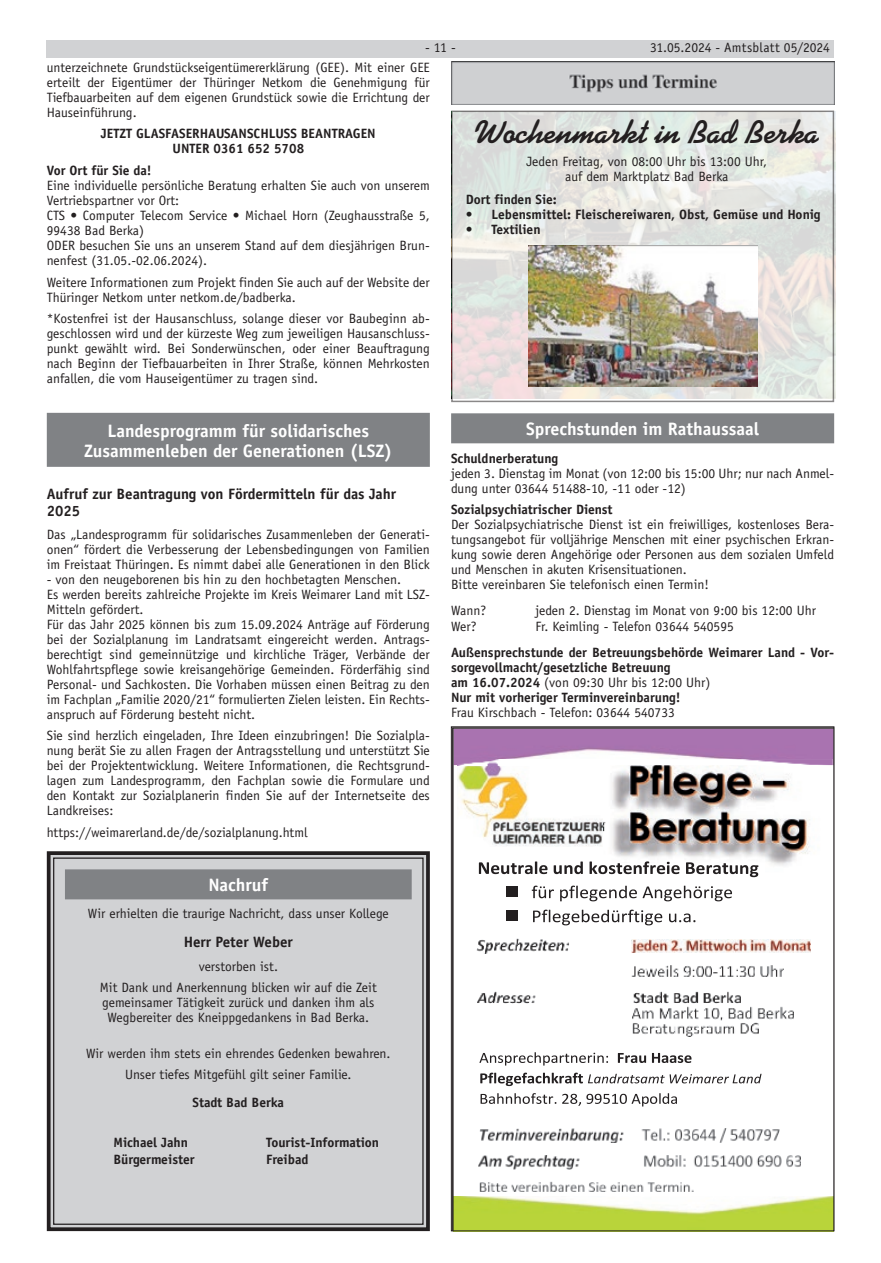
<style>
.page{position:relative;width:881px;height:1263px;background:#fff}
.page>*{position:absolute;margin:0;border:0;box-sizing:border-box;transform-origin:0 0}
.t1{font:700 33px "Kaufmann LT";color:#231f20}
.Überschrift_2_zeilig{font:700 18px/19.8px "Officina Sans LT";color:#fff;text-align:center}
.Überschrift{font:700 18px "Officina Sans LT";color:#fff}
.Zwischenüberschrift{font:700 15px/16.6px "Officina Sans LT";color:#231f20}
.t2{font:13.5px/15px "Officina Sans LT";color:#231f20}
.t3{font:700 13.5px/15px "Officina Sans LT";color:#231f20}
.s1{font-weight:700}
</style>
<div class="page">
<div style="left:47px;top:40px;width:786px;height:17px;background:#d1d2d4"></div>
<div style="left:451px;top:413px;width:382px;height:30px;background:#808285"></div>
<img style="left:451px;top:62px;width:382px;height:43px">
<svg style="left:454px;top:111px;width:380px;height:291px;background:#e2e3df"></svg>
<img style="left:528px;top:246px;width:229px;height:140px">
<svg style="left:453px;top:728px;width:378px;height:501px"></svg>
<svg style="left:478px;top:861px;width:69px;height:13px"></svg>
<svg style="left:553px;top:861px;width:29px;height:13px"></svg>
<svg style="left:589px;top:861px;width:90px;height:13px"></svg>
<svg style="left:685px;top:862px;width:73px;height:15px"></svg>
<div style="left:506px;top:886px;width:11px;height:11px;background:#231f20"></div>
<svg style="left:531px;top:886px;width:22px;height:12px"></svg>
<svg style="left:560px;top:886px;width:76px;height:15px"></svg>
<svg style="left:642px;top:886px;width:89px;height:15px"></svg>
<div style="left:506px;top:910px;width:11px;height:11px;background:#231f20"></div>
<svg style="left:533px;top:910px;width:129px;height:15px"></svg>
<svg style="left:668px;top:913px;width:27px;height:9px"></svg>
<div style="left:466px;top:932px;width:362px;height:110px;background:#fff"></div>
<img style="left:477px;top:939px;width:92px;height:14px">
<img style="left:631px;top:940px;width:179px;height:13px">
<img style="left:631px;top:965px;width:152px;height:12px">
<img style="left:477px;top:992px;width:263px;height:11px">
<img style="left:632px;top:1007px;width:161px;height:13px">
<img style="left:632px;top:1023px;width:126px;height:13px">
<svg style="left:479px;top:1052px;width:128px;height:13px"></svg>
<svg style="left:617px;top:1053px;width:28px;height:10px"></svg>
<svg style="left:651px;top:1053px;width:40px;height:10px"></svg>
<svg style="left:480px;top:1073px;width:281px;height:13px"></svg>
<svg style="left:480px;top:1093px;width:76px;height:11px"></svg>
<svg style="left:562px;top:1094px;width:18px;height:12px"></svg>
<svg style="left:586px;top:1093px;width:90px;height:13px"></svg>
<img style="left:479px;top:1128px;width:300px;height:15px">
<img style="left:478px;top:1155px;width:322px;height:14px">
<img style="left:479px;top:1181px;width:214px;height:11px">
<div style="left:47px;top:413px;width:382px;height:54px;background:#808285"></div>
<svg style="left:46px;top:851px;width:384px;height:381px;background:#c1c2c4"></svg>
<div style="left:53px;top:857px;width:370px;height:368px;border:1px solid #231f20"></div>
<p class="t2" style="left:425px;top:40px;width:32px">- 11 -</p>
<p class="t2" style="left:649px;top:40px;width:181px">31.05.2024 - Amtsblatt 05/2024</p>
<p class="t2" style="left:47px;top:60px;width:384px;text-align:justify">unterzeichnete Grundstückseigentümererklärung (GEE). Mit einer GEE erteilt der Eigentümer der Thüringer Netkom die Genehmigung für Tiefbauarbeiten auf dem eigenen Grundstück sowie die Errichtung der Hauseinführung.</p>
<p class="t3" style="left:101px;top:126px;width:276px">JETZT GLASFASERHAUSANSCHLUSS BEANTRAGEN</p>
<p class="t3" style="left:172px;top:141px;width:133px">UNTER 0361 652 5708</p>
<p class="t3" style="left:47px;top:163px;width:106px">Vor Ort für Sie da!</p>
<p class="t2" style="left:47px;top:178px;width:384px">Eine individuelle persönliche Beratung erhalten Sie auch von unserem<br>Vertriebspartner vor Ort:</p>
<p class="t2" style="left:47px;top:208px;width:384px">CTS • Computer Telecom Service • Michael Horn (Zeughausstraße 5,<br>99438 Bad Berka)</p>
<p class="t2" style="left:47px;top:238px;width:384px">ODER besuchen Sie uns an unserem Stand auf dem diesjährigen Brun&shy;nenfest (31.05.-02.06.2024).</p>
<p class="t2" style="left:47px;top:275px;width:384px">Weitere Informationen zum Projekt finden Sie auch auf der Website der<br>Thüringer Netkom unter netkom.de/badberka.</p>
<p class="t2" style="left:47px;top:311px;width:384px;text-align:justify">*Kostenfrei ist der Hausanschluss, solange dieser vor Baubeginn ab&shy;geschlossen wird und der kürzeste Weg zum jeweiligen Hausanschluss&shy;punkt gewählt wird. Bei Sonderwünschen, oder einer Beauftragung nach Beginn der Tiefbauarbeiten in Ihrer Straße, können Mehrkosten anfallen, die vom Hauseigentümer zu tragen sind.</p>
<p class="Überschrift_2_zeilig" style="left:84px;top:421px;width:310px">Landesprogramm für solidarisches<br>Zusammenleben der Generationen (LSZ)</p>
<p class="Zwischenüberschrift" style="left:47px;top:485px;width:350px">Aufruf zur Beantragung von Fördermitteln für das Jahr<br>2025</p>
<p class="t2" style="left:47px;top:527px;width:384px;text-align:justify">Das „Landesprogramm für solidarisches Zusammenleben der Generati&shy;onen“ fördert die Verbesserung der Lebensbedingungen von Familien im Freistaat Thüringen. Es nimmt dabei alle Generationen in den Blick</p>
<p class="t2" style="left:47px;top:572px;width:355px">- von den neugeborenen bis hin zu den hochbetagten Menschen.</p>
<p class="t2" style="left:47px;top:587px;width:384px">Es werden bereits zahlreiche Projekte im Kreis Weimarer Land mit LSZ-<br>Mitteln gefördert.</p>
<p class="t2" style="left:47px;top:617px;width:384px;text-align:justify">Für das Jahr 2025 können bis zum 15.09.2024 Anträge auf Förderung bei der Sozialplanung im Landratsamt eingereicht werden. Antrags&shy;berechtigt sind gemeinnützige und kirchliche Träger, Verbände der Wohlfahrtspflege sowie kreisangehörige Gemeinden. Förderfähig sind Personal- und Sachkosten. Die Vorhaben müssen einen Beitrag zu den im Fachplan „Familie 2020/21“ formulierten Zielen leisten. Ein Rechts&shy;anspruch auf Förderung besteht nicht.</p>
<p class="t2" style="left:47px;top:728px;width:384px;text-align:justify">Sie sind herzlich eingeladen, Ihre Ideen einzubringen! Die Sozialpla&shy;nung berät Sie zu allen Fragen der Antragsstellung und unterstützt Sie bei der Projektentwicklung. Weitere Informationen, die Rechtsgrund&shy;lagen zum Landesprogramm, den Fachplan sowie die Formulare und den Kontakt zur Sozialplanerin finden Sie auf der Internetseite des Landkreises:</p>
<p class="t2" style="left:47px;top:825px;width:262px">https://weimarerland.de/de/sozialplanung.html</p>
<p class="Überschrift" style="left:208px;top:873px;width:61px">Nachruf</p>
<p class="t2" style="left:88px;top:906px;width:302px">Wir erhielten die traurige Nachricht, dass unser Kollege</p>
<p class="Zwischenüberschrift" style="left:184px;top:934px;width:110px">Herr Peter Weber</p>
<p class="t2" style="left:198px;top:959px;width:81px">verstorben ist.</p>
<p class="t2" style="left:100px;top:980px;width:278px">Mit Dank und Anerkennung blicken wir auf die Zeit</p>
<p class="t2" style="left:102px;top:995px;width:273px">gemeinsamer Tätigkeit zurück und danken ihm als</p>
<p class="t2" style="left:107px;top:1009px;width:263px">Wegbereiter des Kneippgedankens in Bad Berka.</p>
<p class="t2" style="left:86px;top:1046px;width:306px">Wir werden ihm stets ein ehrendes Gedenken bewahren.</p>
<p class="t2" style="left:125px;top:1067px;width:227px">Unser tiefes Mitgefühl gilt seiner Familie.</p>
<p class="t3" style="left:192px;top:1095px;width:93px">Stadt Bad Berka</p>
<p class="t3" style="left:113px;top:1135px;width:76px">Michael Jahn</p>
<p class="t3" style="left:266px;top:1135px;width:115px">Tourist-Information</p>
<p class="t3" style="left:113px;top:1151px;width:83px">Bürgermeister</p>
<p class="t3" style="left:266px;top:1151px;width:44px">Freibad</p>
<p class="t1" style="left:474px;top:112px;width:345px">Wochenmarkt in Bad Berka</p>
<p class="t2" style="left:526px;top:154px;width:242px">Jeden Freitag, von 08:00 Uhr bis 13:00 Uhr,</p>
<p class="t2" style="left:565px;top:169px;width:165px">auf dem Marktplatz Bad Berka</p>
<p class="t3" style="left:465px;top:192px;width:93px">Dort finden Sie:</p>
<p class="t3" style="left:465px;top:207px;width:356px">• Lebensmittel: Fleischereiwaren, Obst, Gemüse und Honig</p>
<p class="t3" style="left:465px;top:221px;width:76px">• Textilien</p>
<p class="Überschrift" style="left:526px;top:417px;width:234px">Sprechstunden im Rathaussaal</p>
<p class="t3" style="left:451px;top:450px;width:109px">Schuldnerberatung</p>
<p class="t2" style="left:451px;top:466px;width:384px">jeden 3. Dienstag im Monat (von 12:00 bis 15:00 Uhr; nur nach Anmel&shy;dung unter 03644 51488-10, -11 oder -12)</p>
<p class="t3" style="left:451px;top:502px;width:163px">Sozialpsychiatrischer Dienst</p>
<p class="t2" style="left:451px;top:517px;width:384px;text-align:justify">Der Sozialpsychiatrische Dienst ist ein freiwilliges, kostenloses Bera&shy;tungsangebot für volljährige Menschen mit einer psychischen Erkran&shy;kung sowie deren Angehörige oder Personen aus dem sozialen Umfeld und Menschen in akuten Krisensituationen.</p>
<p class="t2" style="left:451px;top:577px;width:259px">Bitte vereinbaren Sie telefonisch einen Termin!</p>
<p class="t2" style="left:451px;top:603px;width:37px">Wann?</p>
<p class="t2" style="left:535px;top:603px;width:282px">jeden 2. Dienstag im Monat von 9:00 bis 12:00 Uhr</p>
<p class="t2" style="left:451px;top:619px;width:27px">Wer?</p>
<p class="t2" style="left:535px;top:619px;width:200px">Fr. Keimling - Telefon 03644 540595</p>
<p class="t3" style="left:451px;top:644px;width:384px">Außensprechstunde der Betreuungsbehörde Weimarer Land - Vor&shy;sorgevollmacht/gesetzliche Betreuung</p>
<p class="t2" style="left:451px;top:674px;width:261px"><span class="s1">am 16.07.2024</span> (von 09:30 Uhr bis 12:00 Uhr)</p>
<p class="t3" style="left:451px;top:689px;width:231px">Nur mit vorheriger Terminvereinbarung!</p>
<p class="t2" style="left:451px;top:704px;width:225px">Frau Kirschbach - Telefon: 03644 540733</p>
</div>
